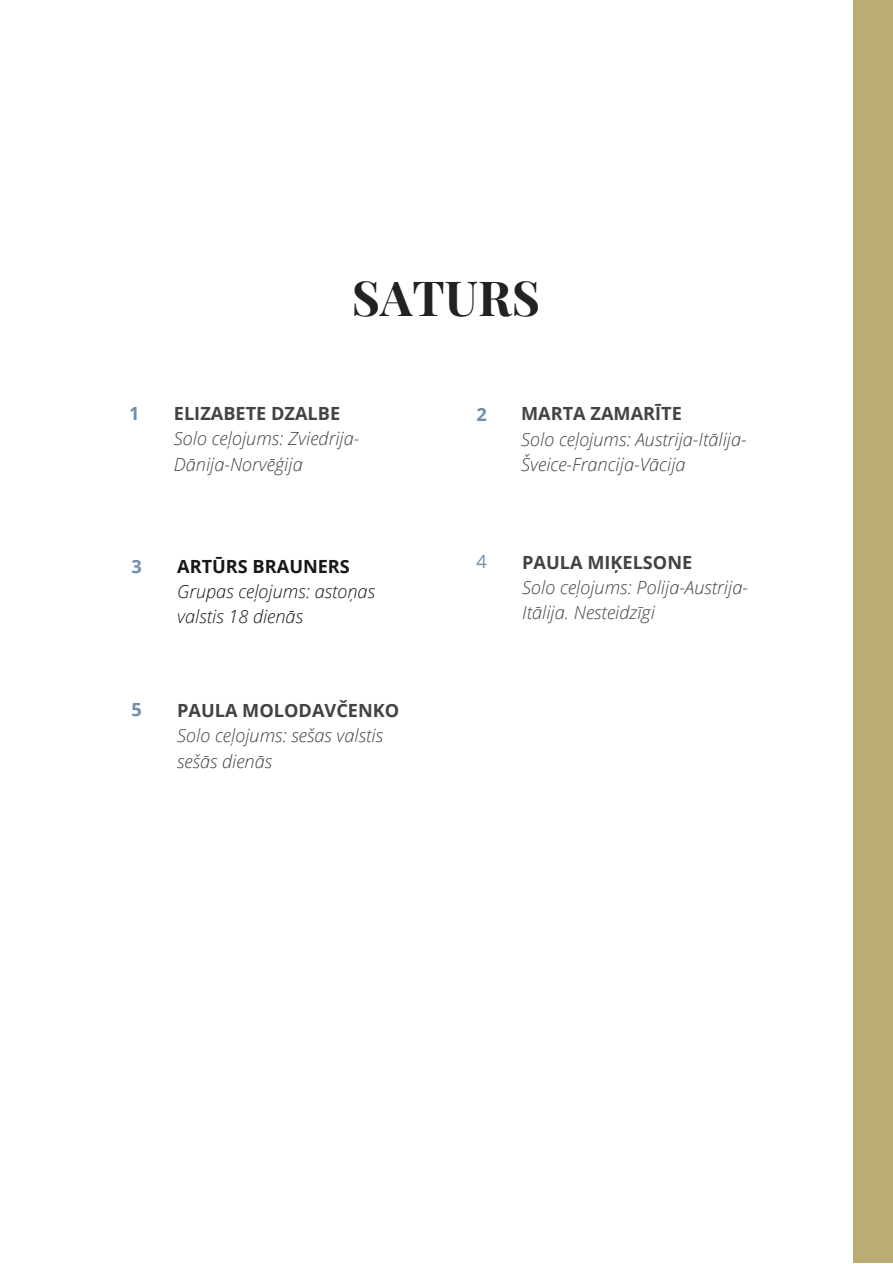
<style>
.page{position:relative;width:893px;height:1264px;background:#fff}
.page>*{position:absolute;margin:0;border:0;box-sizing:border-box;transform-origin:0 0}
.t1{font:700 48.45px "Playfair Display";color:#222}
.t2{font:italic 300 18.15px/25.2px "Open Sans";color:#434343}
.t3{font:700 18.15px "Open Sans";color:#434343}
.t4{font:italic 300 18.15px/24.8px "Open Sans";color:#181818}
.t5{font:700 18.15px "Open Sans";color:#181818}
.t6{font:700 18.15px "Open Sans";color:#6c8eaa}
.t7{font:18.15px "Open Sans";color:#6c8eaa}
</style>
<div class="page">
<div style="left:853px;top:0;width:39px;height:1262px;background:#bbac76"></div>
<h1 class="t1" style="left:352px;top:263px;width:189px">SATURS</h1>
<p class="t6" style="left:129px;top:401px;width:12px">1</p>
<p class="t3" style="left:174px;top:400px;width:168px">ELIZABETE DZALBE</p>
<p class="t2" style="left:174px;top:426px;width:187px">Solo ceļojums: Zviedrija-<br>Dānija-Norvēģija</p>
<p class="t6" style="left:476px;top:401px;width:12px">2</p>
<p class="t3" style="left:521px;top:401px;width:162px">MARTA ZAMARĪTE</p>
<p class="t2" style="left:521px;top:426px;width:227px">Solo ceļojums: Austrija-Itālija-<br>Šveice-Francija-Vācija</p>
<p class="t6" style="left:131px;top:553px;width:12px">3</p>
<p class="t5" style="left:177px;top:553px;width:174px">ARTŪRS BRAUNERS</p>
<p class="t4" style="left:177px;top:578px;width:199px">Grupas ceļojums: astoņas valstis 18 dienās</p>
<p class="t7" style="left:476px;top:549px;width:12px">4</p>
<p class="t3" style="left:522px;top:549px;width:172px">PAULA MIĶELSONE</p>
<p class="t2" style="left:522px;top:574px;width:227px">Solo ceļojums: Polija-Austrija-<br>Itālija. Nesteidzīgi</p>
<p class="t6" style="left:131px;top:697px;width:12px">5</p>
<p class="t3" style="left:177px;top:697px;width:224px">PAULA MOLODAVČENKO</p>
<p class="t2" style="left:177px;top:722px;width:207px">Solo ceļojums: sešas valstis sešās dienās</p>
</div>
